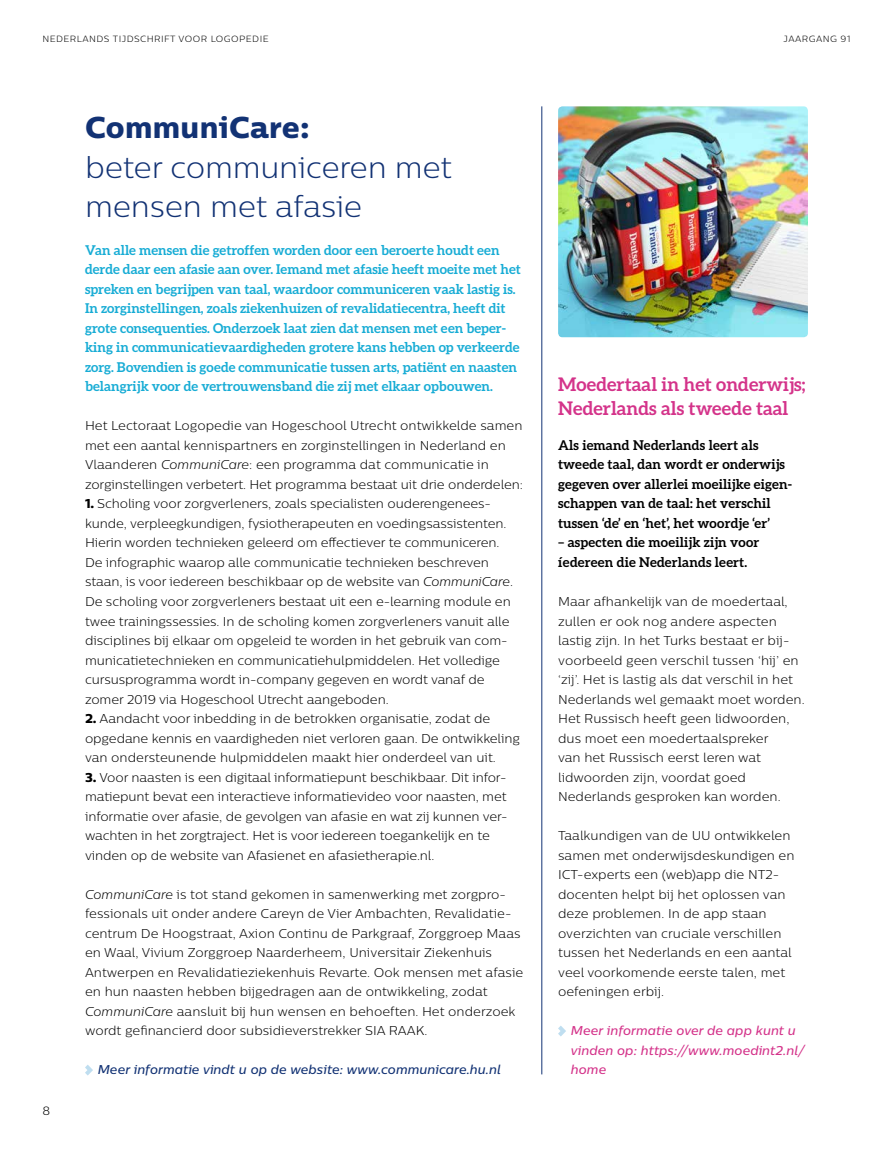
<style>
.page{position:relative;width:893px;height:1149px;background:#fff}
.page>*{position:absolute;margin:0;border:0;box-sizing:border-box;transform-origin:0 0}
.t1{font:300 30px/39px "Centrale Sans Pro";letter-spacing:-.01em;color:#123274}
.t2{font:30px "Centrale Sans Pro X Bold";letter-spacing:.01em;color:#123274}
.t3{font:700 18.75px/24px "Aleo";color:#d4338a}
.t4{font:700 13.5px/19.5px "Aleo";color:#17acd5}
.t5{font:700 13.5px/19.5px "Aleo";letter-spacing:.01em;color:#000}
.t6{font:300 12.75px/19.5px "Centrale Sans Pro";letter-spacing:-.01em;color:#000}
.t7{font:italic 500 12.75px/19.5px "Centrale Sans Pro";color:#d4338a}
.t8{font:italic 500 12.75px "Centrale Sans Pro";color:#123274}
.t9{font:300 12px "Centrale Sans Pro";color:#000}
.t10{font:300 9px "Centrale Sans Pro";letter-spacing:.05em;color:#000}
.s1{font-style:italic}
.s2{font-family:"Centrale Sans Pro X Bold";font-weight:400}
</style>
<div class="page">
<hr style="left:542px;top:106px;width:1px;height:968px;background:#123274">
<svg style="left:85px;top:1065px;width:8px;height:10px"></svg>
<svg style="left:558px;top:1026px;width:8px;height:10px"></svg>
<img style="left:558px;top:106px;width:250px;height:231px">
<p class="t10" style="left:43px;top:33px;width:228px">NEDERLANDS TIJDSCHRIFT VOOR LOGOPEDIE</p>
<p class="t9" style="left:43px;top:1103px;width:9px">8</p>
<h1 class="t2" style="left:85px;top:108px;width:226px">CommuniCare:</h1>
<h1 class="t1" style="left:85px;top:147px;width:368px">beter communiceren met mensen met afasie</h1>
<p class="t4" style="left:85px;top:240px;width:437px">Van alle mensen die getroffen worden door een beroerte houdt een derde daar een afasie aan over. Iemand met afasie heeft moeite met het spreken en begrijpen van taal, waardoor communiceren vaak lastig is.<br>In zorginstellingen, zoals ziekenhuizen of revalidatiecentra, heeft dit grote consequenties. Onderzoek laat zien dat mensen met een beper&shy;king in communicatievaardigheden grotere kans hebben op verkeerde zorg. Bovendien is goede communicatie tussen arts, patiënt en naasten belangrijk voor de vertrouwensband die zij met elkaar opbouwen.</p>
<p class="t6" style="left:85px;top:416px;width:439px">Het Lectoraat Logopedie van Hogeschool Utrecht ontwikkelde samen met een aantal kennispartners en zorginstellingen in Nederland en Vlaanderen <span class="s1">CommuniCare</span>: een programma dat communicatie in zorginstellingen verbetert. Het programma bestaat uit drie onderdelen:</p>
<p class="t6" style="left:85px;top:494px;width:429px"><span class="s2">1.</span> Scholing voor zorgverleners, zoals specialisten ouderengenees&shy;kunde, verpleegkundigen, fysiotherapeuten en voedingsassistenten.<br>Hierin worden technieken geleerd om effectiever te communiceren.<br>De infographic waarop alle communicatie technieken beschreven staan, is voor iedereen beschikbaar op de website van <span class="s1">CommuniCare</span>.<br>De scholing voor zorgverleners bestaat uit een e-learning module en twee trainingssessies. In de scholing komen zorgverleners vanuit alle disciplines bij elkaar om opgeleid te worden in het gebruik van com&shy;municatietechnieken en communicatiehulpmiddelen. Het volledige cursusprogramma wordt in-company gegeven en wordt vanaf de zomer 2019 via Hogeschool Utrecht aangeboden.</p>
<p class="t6" style="left:85px;top:708px;width:436px"><span class="s2">2.</span> Aandacht voor inbedding in de betrokken organisatie, zodat de opgedane kennis en vaardigheden niet verloren gaan. De ontwikkeling van ondersteunende hulpmiddelen maakt hier onderdeel van uit.</p>
<p class="t6" style="left:85px;top:766px;width:424px"><span class="s2">3.</span> Voor naasten is een digitaal informatiepunt beschikbaar. Dit infor&shy;matiepunt bevat een interactieve informatievideo voor naasten, met informatie over afasie, de gevolgen van afasie en wat zij kunnen ver&shy;wachten in het zorgtraject. Het is voor iedereen toegankelijk en te vinden op de website van Afasienet en afasietherapie.nl.</p>
<p class="t6" style="left:85px;top:883px;width:440px"><span class="s1">CommuniCare</span> is tot stand gekomen in samenwerking met zorgpro&shy;fessionals uit onder andere Careyn de Vier Ambachten, Revalidatie&shy;centrum De Hoogstraat, Axion Continu de Parkgraaf, Zorggroep Maas en Waal, Vivium Zorggroep Naarderheem, Universitair Ziekenhuis Antwerpen en Revalidatieziekenhuis Revarte. Ook mensen met afasie en hun naasten hebben bijgedragen aan de ontwikkeling, zodat <span class="s1">CommuniCare</span> aansluit bij hun wensen en behoeften. Het onderzoek wordt gefinancierd door subsidieverstrekker SIA RAAK.</p>
<p class="t8" style="left:98px;top:1061px;width:405px">Meer informatie vindt u op de website: www.communicare.hu.nl</p>
<p class="t10" style="left:783px;top:33px;width:68px">JAARGANG 91</p>
<h2 class="t3" style="left:558px;top:372px;width:249px">Moedertaal in het onderwijs;<br>Nederlands als tweede taal</h2>
<p class="t5" style="left:558px;top:435px;width:235px">Als iemand Nederlands leert als tweede taal, dan wordt er onderwijs gegeven over allerlei moeilijke eigen&shy;schappen van de taal: het verschil tussen ‘de’ en ‘het’, het woordje ‘er’</p>
<p class="t5" style="left:558px;top:532px;width:203px">– aspecten die moeilijk zijn voor íedereen die Nederlands leert.</p>
<p class="t6" style="left:558px;top:591px;width:248px">Maar afhankelijk van de moedertaal, zullen er ook nog andere aspecten lastig zijn. In het Turks bestaat er bij&shy;voorbeeld geen verschil tussen ‘hij’ en ‘zij’. Het is lastig als dat verschil in het Nederlands wel gemaakt moet worden.<br>Het Russisch heeft geen lidwoorden, dus moet een moedertaalspreker<br>van het Russisch eerst leren wat lidwoorden zijn, voordat goed Nederlands gesproken kan worden.</p>
<p class="t6" style="left:558px;top:825px;width:238px">Taalkundigen van de UU ontwikkelen samen met onderwijsdeskundigen en ICT-experts een (web)app die NT2- docenten helpt bij het oplossen van deze problemen. In de app staan overzichten van cruciale verschillen tussen het Nederlands en een aantal veel voorkomende eerste talen, met oefeningen erbij.</p>
<p class="t7" style="left:571px;top:1020px;width:236px">Meer informatie over de app kunt u vinden op: https://www.moedint2.nl/ home</p>
</div>
